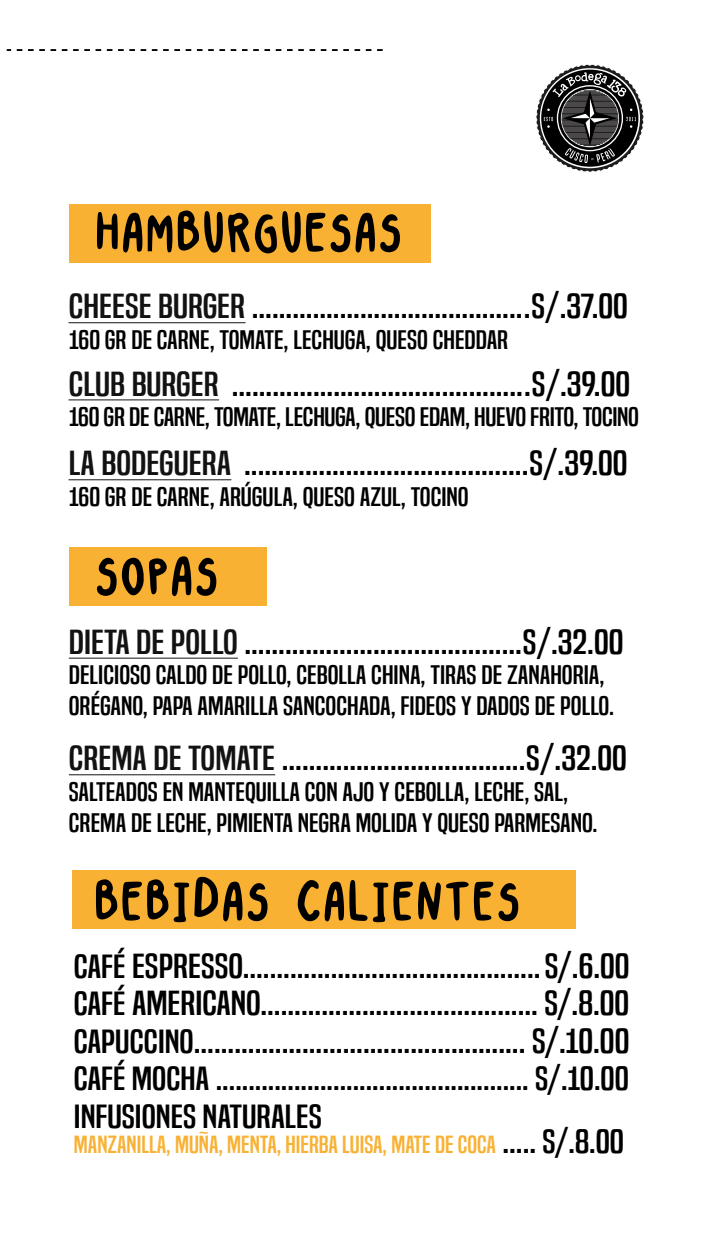
<style>
.page{position:relative;width:705px;height:1255px;background:#fff}
.page>*{position:absolute;margin:0;border:0;box-sizing:border-box;transform-origin:0 0}
.t1{font:87.56px "Kap";color:#000}
.t2{font:32.44px/37.5px "Built Titling Rg";color:#000;text-align:justify;scale:1.35 1}
.t3{font:31.25px/37.5px "Built Titling Rg";color:#000;scale:1.35 1}
.t4{font:25px/30.6px "Built Titling Rg";color:#000;scale:1.29 1}
.t5{font:23.12px "Built Titling Rg";color:#f8b133;scale:1.25 1}
.s1{color:rgb(0 0 0/.93)}
.s2{font-size:31.25px}
.s3{font-size:32.44px;color:#000}
.s4{font-size:31.25px;color:#000}
</style>
<div class="page">
<svg style="left:7px;top:49px;width:375px;height:2px"></svg>
<div style="left:69px;top:548px;width:197px;height:58px;background:#f8b133"></div>
<hr style="left:69px;top:658px;width:169px;height:1px;background:#616161">
<hr style="left:69px;top:774px;width:206px;height:1px;background:#575757">
<svg style="left:536px;top:64px;width:108px;height:109px"></svg>
<div style="left:73px;top:870px;width:503px;height:58px;background:#f8b133"></div>
<div style="left:69px;top:204px;width:361px;height:58px;background:#f8b133"></div>
<hr style="left:69px;top:322px;width:176px;height:1px;background:#4c4c4c">
<hr style="left:69px;top:400px;width:150px;height:1px;background:#a0a0a0">
<hr style="left:69px;top:479px;width:162px;height:1px;background:#575757">
<h1 class="t1" style="left:94px;top:184px;width:309px">hamburguesas</h1>
<p class="t2" style="left:69px;top:288px;width:415px"><span class="s1">CHEESE BURGER</span> .........................................S/.37.00</p>
<p class="t4" style="left:69px;top:325px;width:342px">160 GR DE CARNE, TOMATE, LECHUGA, QUESO CHEDDAR</p>
<p class="t2" style="left:69px;top:365px;width:417px"><span class="s1">CLUB BURGER</span> ............................................S/.39.00</p>
<p class="t4" style="left:69px;top:402px;width:443px">160 GR DE CARNE, TOMATE, LECHUGA, QUESO EDAM, HUEVO FRITO, TOCINO</p>
<p class="t2" style="left:69px;top:445px;width:415px"><span class="s1">LA BODEGUERA</span> ..........................................S/.39.00</p>
<p class="t4" style="left:69px;top:482px;width:311px">160 GR DE CARNE, ARÚGULA, QUESO AZUL, TOCINO</p>
<h1 class="t1" style="left:94px;top:528px;width:126px">sopas</h1>
<p class="t2" style="left:69px;top:623px;width:412px"><span class="s1">DIETA DE POLLO</span> .........................................S/.32.00</p>
<p class="t4" style="left:69px;top:660px;width:424px">DELICIOSO CALDO DE POLLO, CEBOLLA CHINA, TIRAS DE ZANAHORIA,<br>ORÉGANO, PAPA AMARILLA SANCOCHADA, FIDEOS Y DADOS DE POLLO.</p>
<p class="t2" style="left:69px;top:740px;width:414px"><span class="s1">CREMA DE TOMATE</span> ....................................S/.32.00</p>
<p class="t4" style="left:69px;top:777px;width:411px">SALTEADOS EN MANTEQUILLA CON AJO Y CEBOLLA, LECHE, SAL,<br>CREMA DE LECHE, PIMIENTA NEGRA MOLIDA Y QUESO PARMESANO.</p>
<h1 class="t1" style="left:93px;top:853px;width:429px">bebidas calientes</h1>
<p class="t2" style="left:74px;top:947px;width:413px"><span class="s2">CAFÉ</span> ESPRESSO............................................S/.6.00<br><span class="s2">CAFÉ</span> AMERICANO......................................... S/.8.00<br><span class="s2">CAPUCCINO</span>................................................. S/.10.00</p>
<p class="t3" style="left:74px;top:1060px;width:412px">CAFÉ MOCHA ................................................ S/.10.00<br>INFUSIONES NATURALES</p>
<p class="t5" style="left:74px;top:1130px;width:441px">MANZANILLA, MUÑA, MENTA, HIERBA LUISA, MATE DE COCA <span class="s3">.....</span> <span class="s4">S/.8.00</span></p>
</div>
